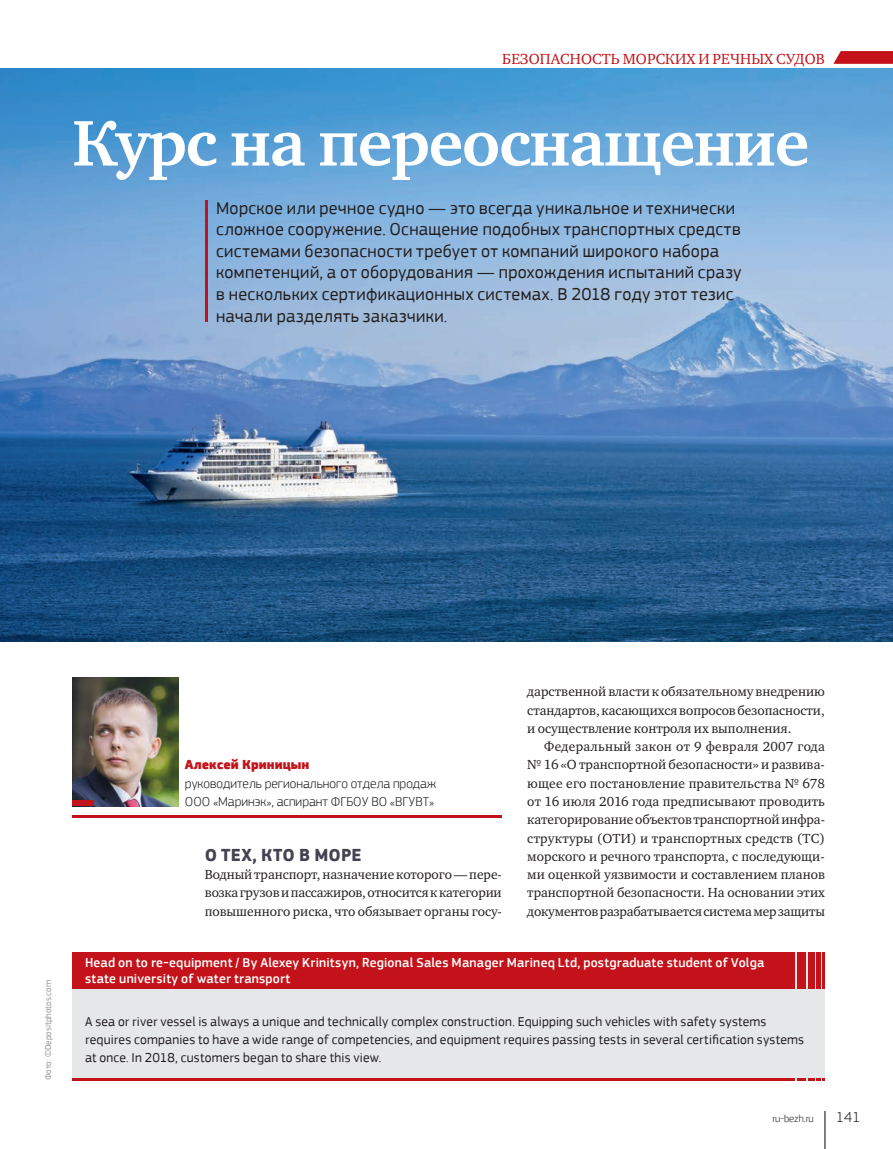
<style>
.page{position:relative;width:893px;height:1149px;background:#fff}
.page>*{position:absolute;margin:0;border:0;box-sizing:border-box;transform-origin:0 0}
.t1{font:700 66px "Charter ITC";letter-spacing:-.02em;color:#fff}
.t2{font:18px/21.6px "PF Square Sans Pro";letter-spacing:.02em;color:#231f20}
.t3{font:700 18px "PF Square Sans Pro";letter-spacing:.015em;color:#444250}
.t4{font:15px "Charter ITC";letter-spacing:.01em;color:#c4121a}
.t5{font:300 15px "PF Square Sans Pro";color:#231f20}
.t6{font:13.5px/18.3px "Charter ITC";color:#231f20;text-align:justify}
.t7{font:13.5px/18.3px "PF Square Sans Pro";letter-spacing:.015em;color:#231f20}
.t8{font:500 13.5px/16.2px "PF Square Sans Pro";letter-spacing:.015em;color:#fff}
.t9{font:300 13.5px/18.3px "PF Square Sans Pro";color:#231f20}
.t10{font:900 13.5px "PF Square Sans Pro";color:#c4121a}
.t11{font:300 10.5px "PF Square Sans Pro";color:#231f20}
.t12{font:9px "PF Square Sans Pro";color:#939598}
</style>
<div class="page">
<img style="left:0;top:68px;width:893px;height:573px">
<hr style="left:205px;top:200px;width:3px;height:121px;background:#c4121a">
<div style="left:72px;top:952px;width:753px;height:127px;background:#e6e7e9"></div>
<div style="left:72px;top:952px;width:723px;height:36px;background:#c4121a"></div>
<div style="left:797px;top:952px;width:9px;height:36px;background:#c4121a"></div>
<div style="left:808px;top:952px;width:6px;height:36px;background:#c4121a"></div>
<div style="left:816px;top:952px;width:5px;height:36px;background:#c4121a"></div>
<hr style="left:823px;top:952px;width:2px;height:36px;background:#c4121a">
<hr style="left:72px;top:1077px;width:723px;height:2px;background:#c4121a">
<svg style="left:797px;top:1078px;width:28px;height:1px"></svg>
<img style="left:72px;top:677px;width:107px;height:128px">
<hr style="left:72px;top:814px;width:430px;height:3px;background:#c4121a">
<div style="left:72px;top:799px;width:22px;height:6px;background:#c4121a"></div>
<hr style="left:824px;top:1110px;width:1px;height:38px;background:#231f20">
<svg style="left:833px;top:51px;width:60px;height:13px"></svg>
<p class="t4" style="left:502px;top:49px;width:324px">БЕЗОПАСНОСТЬ МОРСКИХ И РЕЧНЫХ СУДОВ</p>
<h1 class="t1" style="left:72px;top:102px;width:738px">Курс на переоснащение</h1>
<p class="t2" style="left:216px;top:197px;width:527px">Морское или речное судно — это всегда уникальное и технически сложное сооружение. Оснащение подобных транспортных средств системами безопасности требует от компаний широкого набора компетенций, а от оборудования — прохождения испытаний сразу в нескольких сертификационных системах. В 2018 году этот тезис начали разделять заказчики.</p>
<p class="t12" style="left:43px;top:1080px;width:102px;rotate:-90deg">Фото: ©Depositphotos.com</p>
<p class="t10" style="left:185px;top:756px;width:126px">Алексей Криницын</p>
<p class="t9" style="left:185px;top:773px;width:253px">руководитель регионального отдела продаж<br>ООО «Маринэк», аспирант ФГБОУ ВО «ВГУВТ»</p>
<h2 class="t3" style="left:205px;top:843px;width:158px">О ТЕХ, КТО В МОРЕ</h2>
<p class="t6" style="left:205px;top:865px;width:299px">Водный транспорт, назначение которого— пере&shy;возка грузов и пассажиров, относится к категории повышенного риска, что обязывает органы госу-</p>
<p class="t6" style="left:527px;top:682px;width:299px">дарственной власти к обязательному внедрению стандартов, касающихся вопросов безопасности, и осуществление контроля их выполнения.</p>
<p class="t6" style="left:527px;top:737px;width:299px;text-indent:17px">Федеральный закон от 9 февраля 2007 года № 16 «О транспортной безопасности» и развива&shy;ющее его постановление правительства № 678 от 16 июля 2016 года предписывают проводить категорирование объектов транспортной инфра&shy;структуры (ОТИ) и транспортных средств (ТС) морского и речного транспорта, с последующи&shy;ми оценкой уязвимости и составлением планов транспортной безопасности. На основании этих документов разрабатывается система мер защиты</p>
<p class="t8" style="left:85px;top:954px;width:681px">Head on to re-equipment / By Alexey Krinitsyn, Regional Sales Manager Marineq Ltd, postgraduate student of Volga state university of water transport</p>
<p class="t7" style="left:85px;top:1011px;width:721px">A sea or river vessel is always a unique and technically complex construction. Equipping such vehicles with safety systems requires companies to have a wide range of competencies, and equipment requires passing tests in several certification systems at once. In 2018, customers began to share this view.</p>
<p class="t11" style="left:772px;top:1112px;width:43px">ru-bezh.ru</p>
<p class="t5" style="left:836px;top:1108px;width:26px">141</p>
</div>
